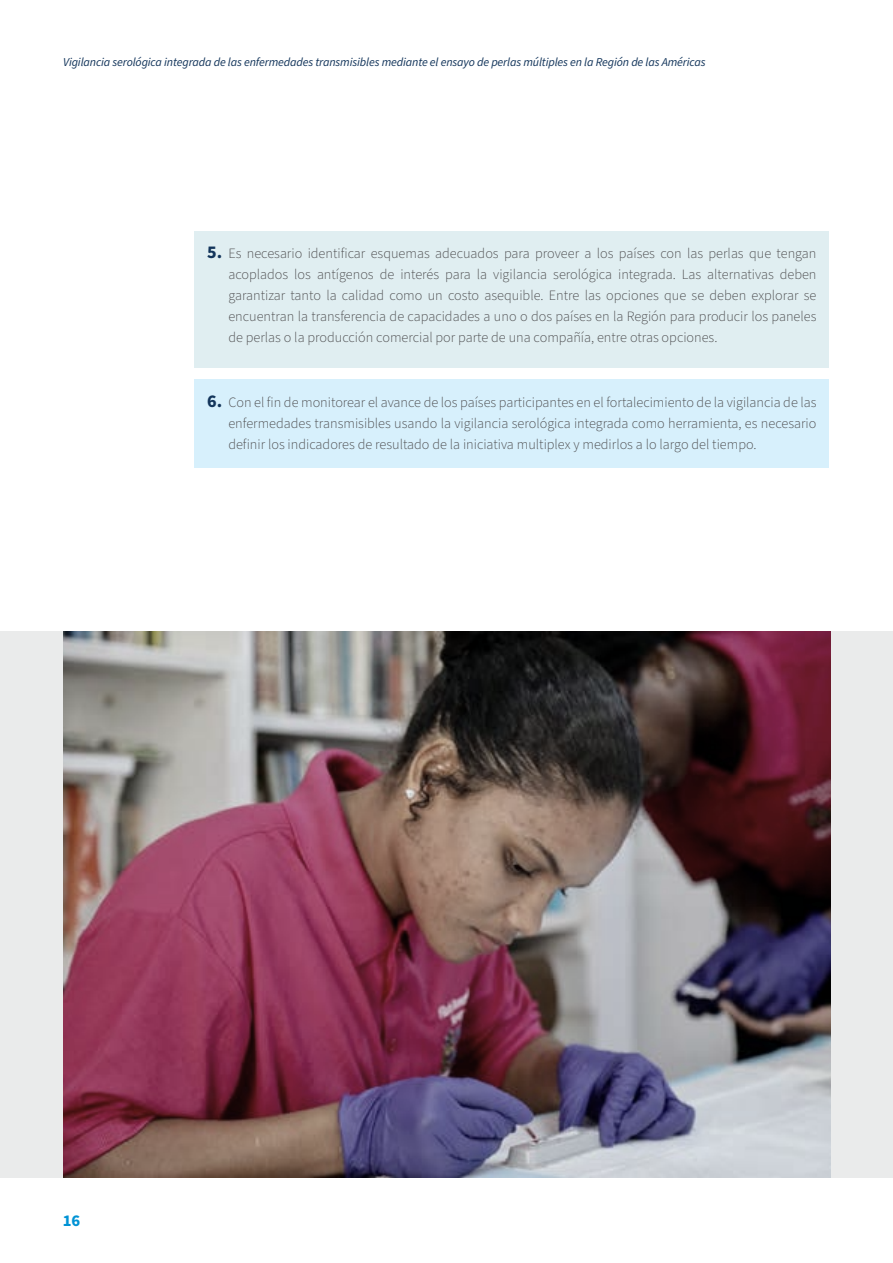
<style>
.page{position:relative;width:893px;height:1263px;background:#fff}
.page>*{position:absolute;margin:0;border:0;box-sizing:border-box;transform-origin:0 0}
.t1{font:700 16.5px "Source Sans Pro";color:#0093d5}
.t2{font:300 14.25px/21px "Source Sans Pro";color:#4d4d4f;text-align:justify}
.t3{font:italic 12px "Source Sans Pro";letter-spacing:-.01em;color:#13355b}
.s1{font-weight:700;font-size:18px;color:#13355b}
</style>
<div class="page">
<img style="left:0;top:631px;width:893px;height:547px">
<div style="left:194px;top:231px;width:635px;height:137px;background:#e0eef1"></div>
<div style="left:194px;top:379px;width:635px;height:89px;background:#d7f0fc"></div>
<p class="t3" style="left:63px;top:54px;width:644px">Vigilancia serológica integrada de las enfermedades transmisibles mediante el ensayo de perlas múltiples en la Región de las Américas</p>
<p class="t2" style="left:228px;top:243px;width:590px;text-indent:-21px"><span class="s1">5.</span> Es necesario identificar esquemas adecuados para proveer a los países con las perlas que tengan acoplados los antígenos de interés para la vigilancia serológica integrada. Las alternativas deben garantizar tanto la calidad como un costo asequible. Entre las opciones que se deben explorar se encuentran la transferencia de capacidades a uno o dos países en la Región para producir los paneles de perlas o la producción comercial por parte de una compañía, entre otras opciones.</p>
<p class="t2" style="left:228px;top:392px;width:590px;text-indent:-21px"><span class="s1">6.</span> Con el fin de monitorear el avance de los países participantes en el fortalecimiento de la vigilancia de las enfermedades transmisibles usando la vigilancia serológica integrada como herramienta, es necesario definir los indicadores de resultado de la iniciativa multiplex y medirlos a lo largo del tiempo.</p>
<p class="t1" style="left:63px;top:1209px;width:19px">16</p>
</div>
